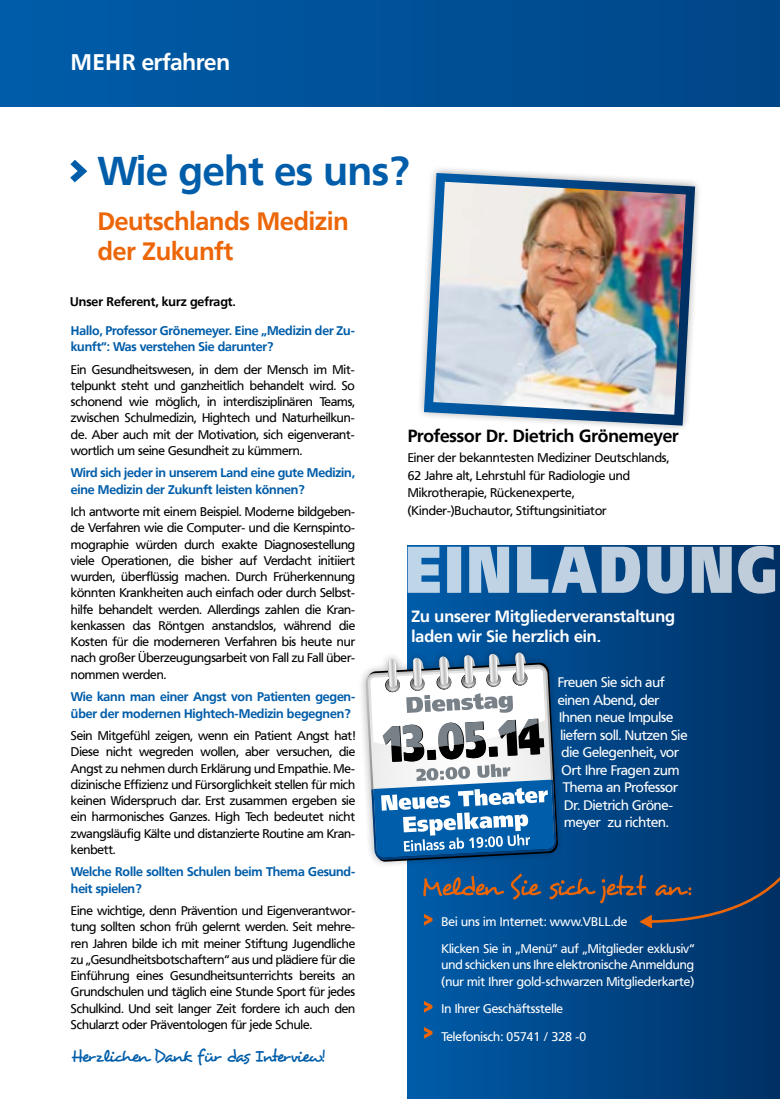
<style>
.page{position:relative;width:780px;height:1099px;background:#fff}
.page>*{position:absolute;margin:0;border:0;box-sizing:border-box;transform-origin:0 0}
.t1{font:700 40px "Frutiger VR";color:#005da9}
.t2{font:700 25px/30px "Frutiger VR";color:#ec6608}
.t3{font:700 22.5px "Frutiger VR";color:#fff}
.t4{font:17.5px "Desyrel";letter-spacing:-.09em;color:#005da9}
.t5{font:700 17.5px "Frutiger VR";color:#000}
.t6{font:700 16.25px/20px "Frutiger VR";color:#fff}
.t7{font:13.75px "Frutiger VR";letter-spacing:-.01em;color:#fff}
.t8{font:12.5px/16.2px "Frutiger VR";letter-spacing:-.01em;color:#000;text-align:justify}
.t9{font:700 12.5px/16.2px "Frutiger VR";letter-spacing:-.01em;color:#005da9}
.t10{font:12.5px/16.2px "Frutiger VR";color:#fff;text-align:justify}
.t11{font:700 12.5px "Frutiger VR";color:#000}
</style>
<div class="page">
<div style="left:0;top:0;width:780px;height:106px;background:linear-gradient(to right,#005ca9,#004687)"></div>
<div style="left:407px;top:546px;width:373px;height:552px;background:linear-gradient(to right,#005caa,#003064)"></div>
<svg style="left:70px;top:160px;width:17px;height:22px"></svg>
<svg style="left:361px;top:643px;width:205px;height:227px"></svg>
<svg style="left:367px;top:652px;width:189px;height:208px"></svg>
<svg style="left:423px;top:873px;width:225px;height:30px;background:#2c5177"></svg>
<svg style="left:407px;top:546px;width:241px;height:47px;background:#77a0c4"></svg>
<svg style="left:424px;top:913px;width:8px;height:12px"></svg>
<svg style="left:420px;top:168px;width:228px;height:260px"></svg>
<svg style="left:424px;top:173px;width:224px;height:252px"></svg>
<img style="left:433px;top:182px;width:215px;height:233px">
<svg style="left:648px;top:179px;width:132px;height:745px"></svg>
<svg style="left:639px;top:914px;width:13px;height:14px"></svg>
<svg style="left:424px;top:1000px;width:8px;height:12px"></svg>
<svg style="left:424px;top:1026px;width:8px;height:12px"></svg>
<h3 class="t3" style="left:71px;top:49px;width:160px">MEHR erfahren</h3>
<h1 class="t1" style="left:98px;top:147px;width:313px">Wie geht es uns?</h1>
<h2 class="t2" style="left:98px;top:206px;width:252px">Deutschlands Medizin der Zukunft</h2>
<p class="t11" style="left:70px;top:294px;width:167px">Unser Referent, kurz gefragt.</p>
<p class="t9" style="left:71px;top:322px;width:285px">Hallo, Professor Grönemeyer. Eine „Medizin der Zu&shy;kunft“: Was verstehen Sie darunter?</p>
<p class="t8" style="left:71px;top:361px;width:285px">Ein Gesundheitswesen, in dem der Mensch im Mit&shy;telpunkt steht und ganzheitlich behandelt wird. So schonend wie möglich, in interdisziplinären Teams, zwischen Schulmedizin, Hightech und Naturheilkun&shy;de. Aber auch mit der Motivation, sich eigenverant&shy;wortlich um seine Gesundheit zu kümmern.</p>
<p class="t9" style="left:71px;top:465px;width:285px">Wird sich jeder in unserem Land eine gute Medizin, eine Medizin der Zukunft leisten können?</p>
<p class="t8" style="left:71px;top:504px;width:286px">Ich antworte mit einem Beispiel. Moderne bildgeben&shy;de Verfahren wie die Computer- und die Kernspinto&shy;mographie würden durch exakte Diagnosestellung viele Operationen, die bisher auf Verdacht initiiert wurden, überflüssig machen. Durch Früherkennung könnten Krankheiten auch einfach oder durch Selbst&shy;hilfe behandelt werden. Allerdings zahlen die Kran&shy;kenkassen das Röntgen anstandslos, während die Kosten für die moderneren Verfahren bis heute nur nach großer Überzeugungsarbeit von Fall zu Fall über&shy;nommen werden.</p>
<p class="t9" style="left:71px;top:688px;width:286px">Wie kann man einer Angst von Patienten gegen&shy;über der modernen Hightech-Medizin begegnen?</p>
<p class="t8" style="left:71px;top:727px;width:286px">Sein Mitgefühl zeigen, wenn ein Patient Angst hat!<br>Diese nicht wegreden wollen, aber versuchen, die Angst zu nehmen durch Erklärung und Empathie. Me&shy;dizinische Effizienz und Fürsorglichkeit stellen für mich keinen Widerspruch dar. Erst zusammen ergeben sie ein harmonisches Ganzes. High Tech bedeutet nicht zwangsläufig Kälte und distanzierte Routine am Kran&shy;kenbett.</p>
<p class="t9" style="left:71px;top:863px;width:286px">Welche Rolle sollten Schulen beim Thema Gesund&shy;heit spielen?</p>
<p class="t8" style="left:71px;top:902px;width:286px">Eine wichtige, denn Prävention und Eigenverantwor&shy;tung sollten schon früh gelernt werden. Seit mehre&shy;ren Jahren bilde ich mit meiner Stiftung Jugendliche zu „Gesundheitsbotschaftern“ aus und plädiere für die Einführung eines Gesundheitsunterrichts bereits an Grundschulen und täglich eine Stunde Sport für jedes Schulkind. Und seit langer Zeit fordere ich auch den Schularzt oder Präventologen für jede Schule.</p>
<h3 class="t4" style="left:71px;top:1045px;width:256px">Herzlichen Dank für das Interview!</h3>
<h3 class="t5" style="left:407px;top:426px;width:272px">Professor Dr. Dietrich Grönemeyer</h3>
<p class="t8" style="left:407px;top:449px;width:263px;line-height:17.5px;text-align:left">Einer der bekanntesten Mediziner Deutschlands, 62 Jahre alt, Lehrstuhl für Radiologie und Mikrotherapie, Rückenexperte, (Kinder-)Buchautor, Stiftungsinitiator</p>
<h3 class="t6" style="left:411px;top:606px;width:265px">Zu unserer Mitgliederveranstaltung laden wir Sie herzlich ein.</h3>
<p class="t7" style="left:558px;top:674px;width:108px">Freuen Sie sich auf</p>
<p class="t7" style="left:558px;top:692px;width:103px">einen Abend, der</p>
<p class="t7" style="left:559px;top:709px;width:116px">Ihnen neue Impulse</p>
<p class="t7" style="left:560px;top:727px;width:129px">liefern soll. Nutzen Sie</p>
<p class="t7" style="left:561px;top:744px;width:119px">die Gelegenheit, vor</p>
<p class="t7" style="left:561px;top:762px;width:119px">Ort Ihre Fragen zum</p>
<p class="t7" style="left:563px;top:779px;width:117px">Thema an Professor</p>
<p class="t7" style="left:564px;top:797px;width:110px">Dr. Dietrich Gröne-</p>
<p class="t7" style="left:564px;top:814px;width:106px">meyer zu richten.</p>
<p class="t10" style="left:441px;top:913px;width:187px">Bei uns im Internet: www.VBLL.de</p>
<p class="t10" style="left:441px;top:940px;width:254px">Klicken Sie in „Menü“ auf „Mitglieder exklusiv“ und schicken uns Ihre elektronische Anmeldung (nur mit Ihrer gold-schwarzen Mitgliederkarte)</p>
<p class="t10" style="left:441px;top:1000px;width:123px">In Ihrer Geschäftsstelle</p>
<p class="t10" style="left:441px;top:1028px;width:146px">Telefonisch: 05741 / 328 -0</p>
</div>
